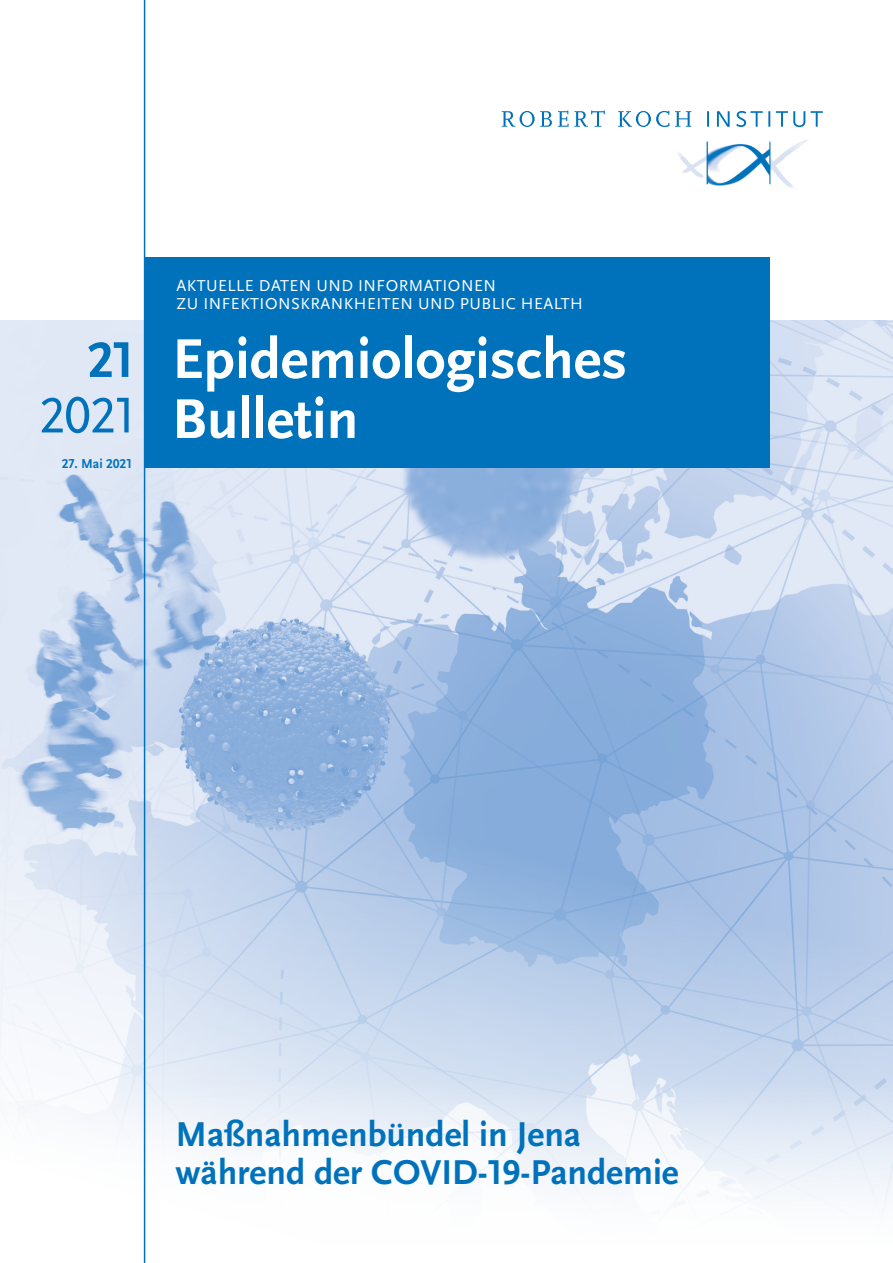
<style>
.page{position:relative;width:893px;height:1263px;background:#fff}
.page>*{position:absolute;margin:0;border:0;box-sizing:border-box;transform-origin:0 0}
.H1_-_Publikationstit{font:700 58.5px/60px "Scala Sans Pro";color:#fff}
.t1{font:52.5px "Scala Sans Pro";color:#0072bc}
.t2{font:700 52.5px "Scala Sans Pro";color:#0072bc}
.H1_-_Titel_Thema{font:700 36px/37.8px "Scala Sans Pro";color:#0072bc}
.t3{font:16.5px/18px "Scala Sans Pro";letter-spacing:.03em;color:#fff}
.P_-_Erscheinungsdatu{font:700 13.5px "Scala Sans Pro";color:#0072bc}
</style>
<div class="page">
<img style="left:0;top:321px;width:893px;height:757px">
<svg style="left:0;top:1078px;width:893px;height:185px"></svg>
<div style="left:145px;top:258px;width:625px;height:210px;background:#0072bc"></div>
<svg style="left:502px;top:111px;width:321px;height:16px"></svg>
<img style="left:677px;top:140px;width:130px;height:49px">
<hr style="left:144px;top:0;width:1px;height:1263px;background:#0072bc">
<h2 class="t2" style="left:87px;top:329px;width:48px">21</h2>
<h2 class="t1" style="left:39px;top:385px;width:97px">2021</h2>
<p class="P_-_Erscheinungsdatu" style="left:62px;top:456px;width:72px">27. Mai 2021</p>
<p class="t3" style="left:177px;top:277px;width:408px">AKTUELLE DATEN UND INFORMATIONEN<br>ZU INFEKTIONSKRANKHEITEN UND PUBLIC HEALTH</p>
<h1 class="H1_-_Publikationstit" style="left:172px;top:329px;width:457px">Epidemiologisches<br>Bulletin</h1>
<h1 class="H1_-_Titel_Thema" style="left:175px;top:1116px;width:505px">Maßnahmenbündel in Jena während der COVID-19-Pandemie</h1>
</div>
